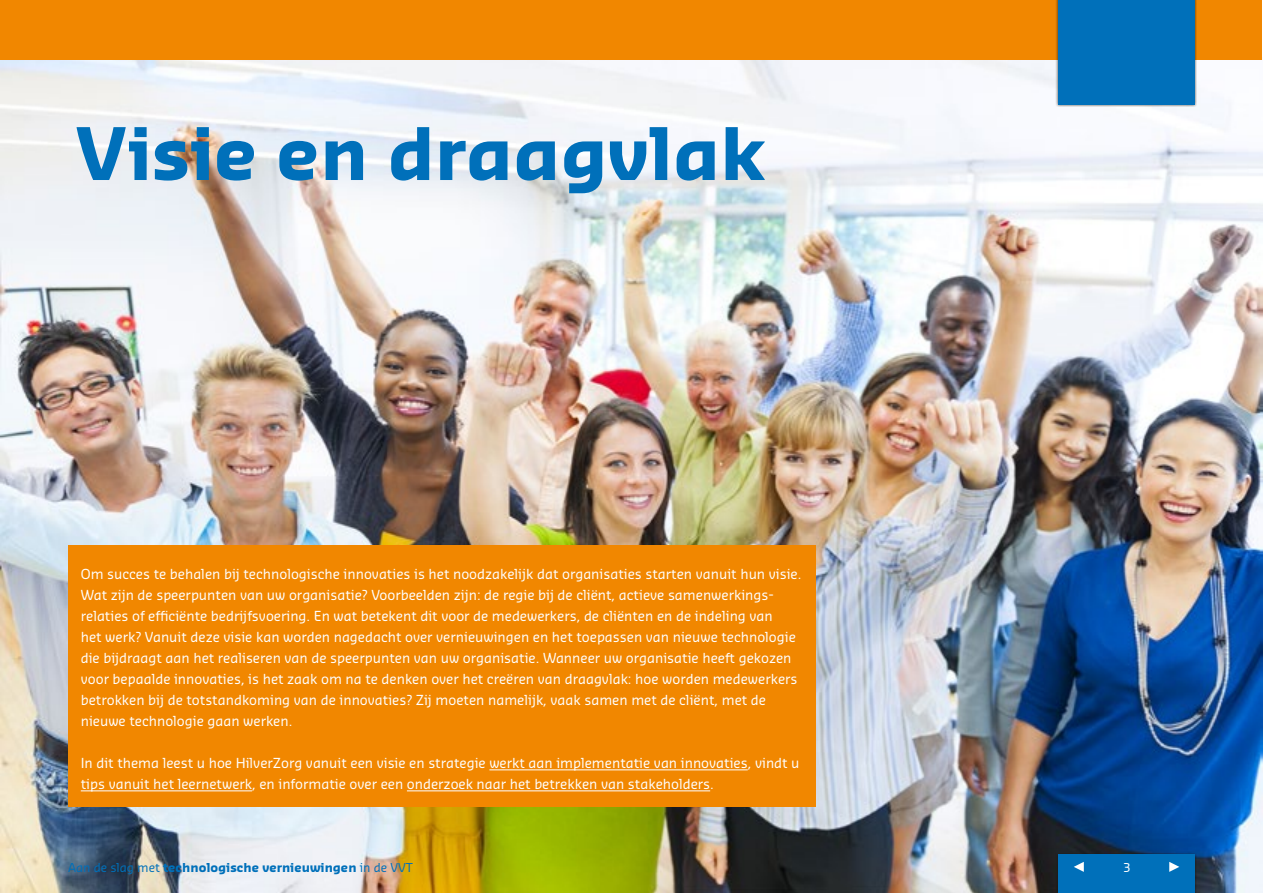
<style>
.page{position:relative;width:1263px;height:893px;background:#fff}
.page>*{position:absolute;margin:0;border:0;box-sizing:border-box;transform-origin:0 0}
.t1{font:700 70.5px "Sansa Std";color:#0070ba}
.t2{font:13.5px/21px "Sansa Std";color:#fff}
.t3{font:700 12px "Sansa Std";color:#0070ba}
.t4{font:12px "Sansa Std";color:#fff}
.s1{font-weight:400}
</style>
<div class="page">
<img style="left:0;top:58px;width:1263px;height:835px">
<div style="left:1055px;top:853px;width:141px;height:40px;background:#131108;opacity:.75"></div>
<div style="left:1059px;top:855px;width:136px;height:38px;background:#0070ba"></div>
<svg style="left:1169px;top:862px;width:10px;height:10px"></svg>
<svg style="left:1074px;top:862px;width:10px;height:10px"></svg>
<div style="left:1px;top:0;width:1261px;height:60px;background:#f18700"></div>
<div style="left:1055px;top:0;width:141px;height:107px;background:#131108;opacity:.75"></div>
<div style="left:1059px;top:0;width:136px;height:104px;background:#0070ba"></div>
<div style="left:68px;top:545px;width:747px;height:262px;background:#f18700"></div>
<hr style="left:489px;top:770px;width:259px;height:1px;background:#fff">
<hr style="left:81px;top:791px;width:171px;height:1px;background:#fff">
<hr style="left:407px;top:791px;width:303px;height:1px;background:#fff">
<h1 class="t1" style="left:74px;top:107px;width:692px">Visie en draagvlak</h1>
<p class="t2" style="left:81px;top:563px;width:722px">Om succes te behalen bij technologische innovaties is het noodzakelijk dat organisaties starten vanuit hun visie.<br>Wat zijn de speerpunten van uw organisatie? Voorbeelden zijn: de regie bij de cliënt, actieve samenwerkings&shy;relaties of efficiënte bedrijfsvoering. En wat betekent dit voor de medewerkers, de cliënten en de indeling van<br>het werk? Vanuit deze visie kan worden nagedacht over vernieuwingen en het toepassen van nieuwe technologie die bijdraagt aan het realiseren van de speerpunten van uw organisatie. Wanneer uw organisatie heeft gekozen voor bepaalde innovaties, is het zaak om na te denken over het creëren van draagvlak: hoe worden medewerkers betrokken bij de totstandkoming van de innovaties? Zij moeten namelijk, vaak samen met de cliënt, met de nieuwe technologie gaan werken.</p>
<p class="t2" style="left:81px;top:752px;width:720px">In dit thema leest u hoe HilverZorg vanuit een visie en strategie werkt aan implementatie van innovaties, vindt u tips vanuit het leernetwerk, en informatie over een onderzoek naar het betrekken van stakeholders.</p>
<p class="t3" style="left:68px;top:859px;width:346px"><span class="s1">Aan de slag met</span> technologische vernieuwingen <span class="s1">in de VVT</span></p>
<p class="t4" style="left:1123px;top:859px;width:9px">3</p>
</div>
